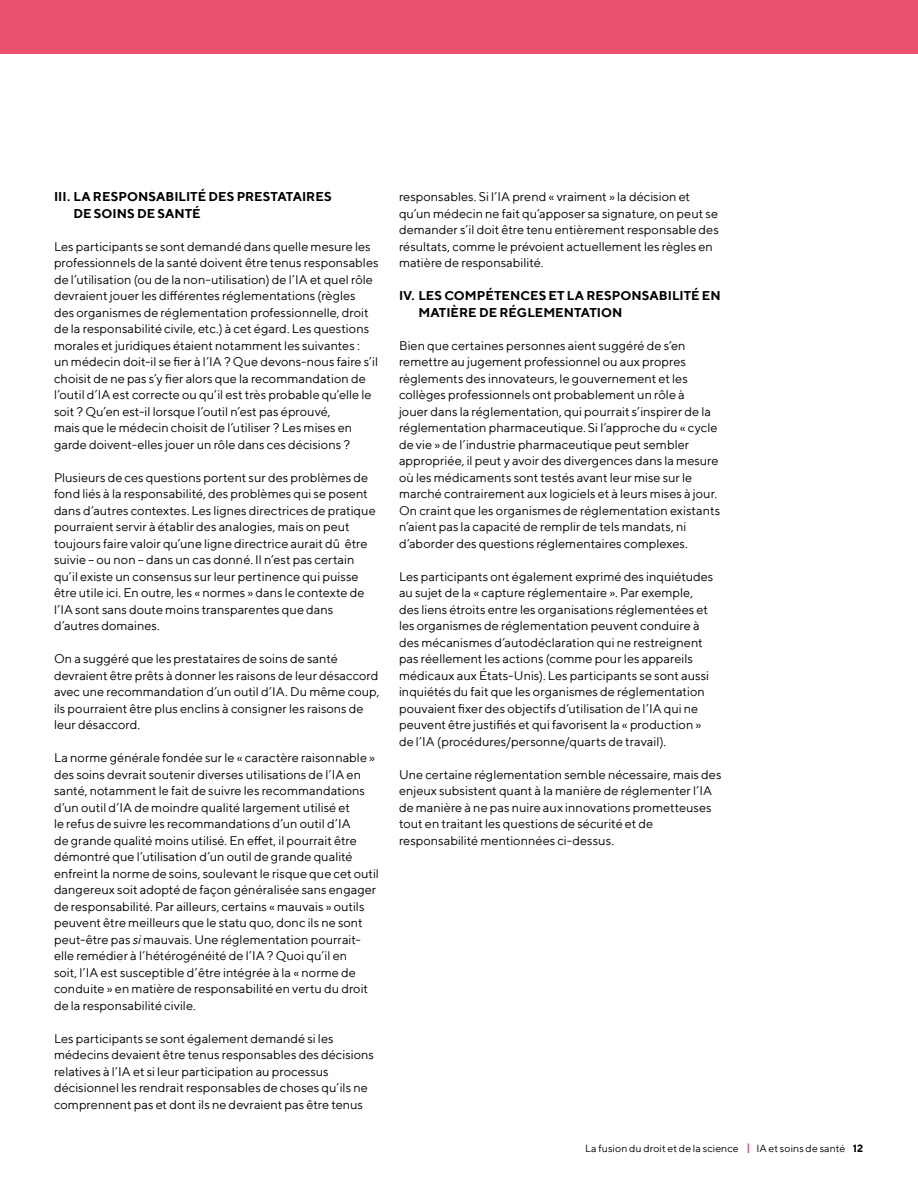
<style>
.page{position:relative;width:918px;height:1188px;background:#fff}
.page>*{position:absolute;margin:0;border:0;box-sizing:border-box;transform-origin:0 0}
.P_-_text{font:12.75px/16.5px "TT Norms";color:#000}
.t1{font:700 12.75px/16.5px "TT Norms";letter-spacing:.005em;color:#000}
.t2{font:10.5px "TT Norms";letter-spacing:.005em;color:#000}
.s1{font-style:italic}
.s2{font-weight:700;color:#eb516c}
.s3{font-weight:700}
</style>
<div class="page">
<div style="left:0;top:0;width:918px;height:54px;background:#eb516c"></div>
<p class="t1" style="left:74px;top:188px;width:260px;text-indent:-20px">III. LA RESPONSABILITÉ DES PRESTATAIRES<br>DE SOINS DE SANTÉ</p>
<p class="P_-_text" style="left:54px;top:238px;width:326px">Les participants se sont demandé dans quelle mesure les professionnels de la santé doivent être tenus responsables de l’utilisation (ou de la non-utilisation) de l’IA et quel rôle devraient jouer les différentes réglementations (règles des organismes de réglementation professionnelle, droit de la responsabilité civile, etc.) à cet égard. Les questions morales et juridiques étaient notamment les suivantes :<br>un médecin doit-il se fier à l’IA ? Que devons-nous faire s’il choisit de ne pas s’y fier alors que la recommandation de l’outil d’IA est correcte ou qu’il est très probable qu’elle le soit ? Qu’en est-il lorsque l’outil n’est pas éprouvé,<br>mais que le médecin choisit de l’utiliser ? Les mises en garde doivent-elles jouer un rôle dans ces décisions ?</p>
<p class="P_-_text" style="left:54px;top:469px;width:323px">Plusieurs de ces questions portent sur des problèmes de fond liés à la responsabilité, des problèmes qui se posent dans d’autres contextes. Les lignes directrices de pratique pourraient servir à établir des analogies, mais on peut toujours faire valoir qu’une ligne directrice aurait dû être suivie – ou non – dans un cas donné. Il n’est pas certain qu’il existe un consensus sur leur pertinence qui puisse être utile ici. En outre, les « normes » dans le contexte de l’IA sont sans doute moins transparentes que dans d’autres domaines.</p>
<p class="P_-_text" style="left:54px;top:650px;width:327px">On a suggéré que les prestataires de soins de santé devraient être prêts à donner les raisons de leur désaccord avec une recommandation d’un outil d’IA. Du même coup, ils pourraient être plus enclins à consigner les raisons de leur désaccord.</p>
<p class="P_-_text" style="left:54px;top:749px;width:327px">La norme générale fondée sur le « caractère raisonnable » des soins devrait soutenir diverses utilisations de l’IA en santé, notamment le fait de suivre les recommandations d’un outil d’IA de moindre qualité largement utilisé et<br>le refus de suivre les recommandations d’un outil d’IA<br>de grande qualité moins utilisé. En effet, il pourrait être démontré que l’utilisation d’un outil de grande qualité enfreint la norme de soins, soulevant le risque que cet outil dangereux soit adopté de façon généralisée sans engager de responsabilité. Par ailleurs, certains « mauvais » outils peuvent être meilleurs que le statu quo, donc ils ne sont peut-être pas <span class="s1">si</span> mauvais. Une réglementation pourrait&shy;elle remédier à l’hétérogénéité de l’IA ? Quoi qu’il en<br>soit, l’IA est susceptible d’être intégrée à la « norme de conduite » en matière de responsabilité en vertu du droit de la responsabilité civile.</p>
<p class="P_-_text" style="left:54px;top:1030px;width:322px">Les participants se sont également demandé si les médecins devaient être tenus responsables des décisions relatives à l’IA et si leur participation au processus décisionnel les rendrait responsables de choses qu’ils ne comprennent pas et dont ils ne devraient pas être tenus</p>
<p class="P_-_text" style="left:399px;top:188px;width:321px">responsables. Si l’IA prend « vraiment » la décision et qu’un médecin ne fait qu’apposer sa signature, on peut se demander s’il doit être tenu entièrement responsable des résultats, comme le prévoient actuellement les règles en matière de responsabilité.</p>
<p class="t1" style="left:418px;top:287px;width:304px;text-indent:-20px">IV. LES COMPÉTENCES ET LA RESPONSABILITÉ EN<br>MATIÈRE DE RÉGLEMENTATION</p>
<p class="P_-_text" style="left:399px;top:337px;width:323px">Bien que certaines personnes aient suggéré de s’en remettre au jugement professionnel ou aux propres règlements des innovateurs, le gouvernement et les collèges professionnels ont probablement un rôle à<br>jouer dans la réglementation, qui pourrait s’inspirer de la réglementation pharmaceutique. Si l’approche du « cycle de vie » de l’industrie pharmaceutique peut sembler appropriée, il peut y avoir des divergences dans la mesure où les médicaments sont testés avant leur mise sur le marché contrairement aux logiciels et à leurs mises à jour.<br>On craint que les organismes de réglementation existants n’aient pas la capacité de remplir de tels mandats, ni d’aborder des questions réglementaires complexes.</p>
<p class="P_-_text" style="left:399px;top:568px;width:316px">Les participants ont également exprimé des inquiétudes au sujet de la « capture réglementaire ». Par exemple, des liens étroits entre les organisations réglementées et les organismes de réglementation peuvent conduire à des mécanismes d’autodéclaration qui ne restreignent pas réellement les actions (comme pour les appareils médicaux aux États-Unis). Les participants se sont aussi inquiétés du fait que les organismes de réglementation pouvaient fixer des objectifs d’utilisation de l’IA qui ne peuvent être justifiés et qui favorisent la « production » de l’IA (procédures/personne/quarts de travail).</p>
<p class="P_-_text" style="left:399px;top:766px;width:324px">Une certaine réglementation semble nécessaire, mais des enjeux subsistent quant à la manière de réglementer l’IA de manière à ne pas nuire aux innovations prometteuses tout en traitant les questions de sécurité et de responsabilité mentionnées ci-dessus.</p>
<p class="t2" style="left:585px;top:1142px;width:280px">La fusion du droit et de la science <span class="s2">|</span> IA et soins de santé <span class="s3">12</span></p>
</div>
